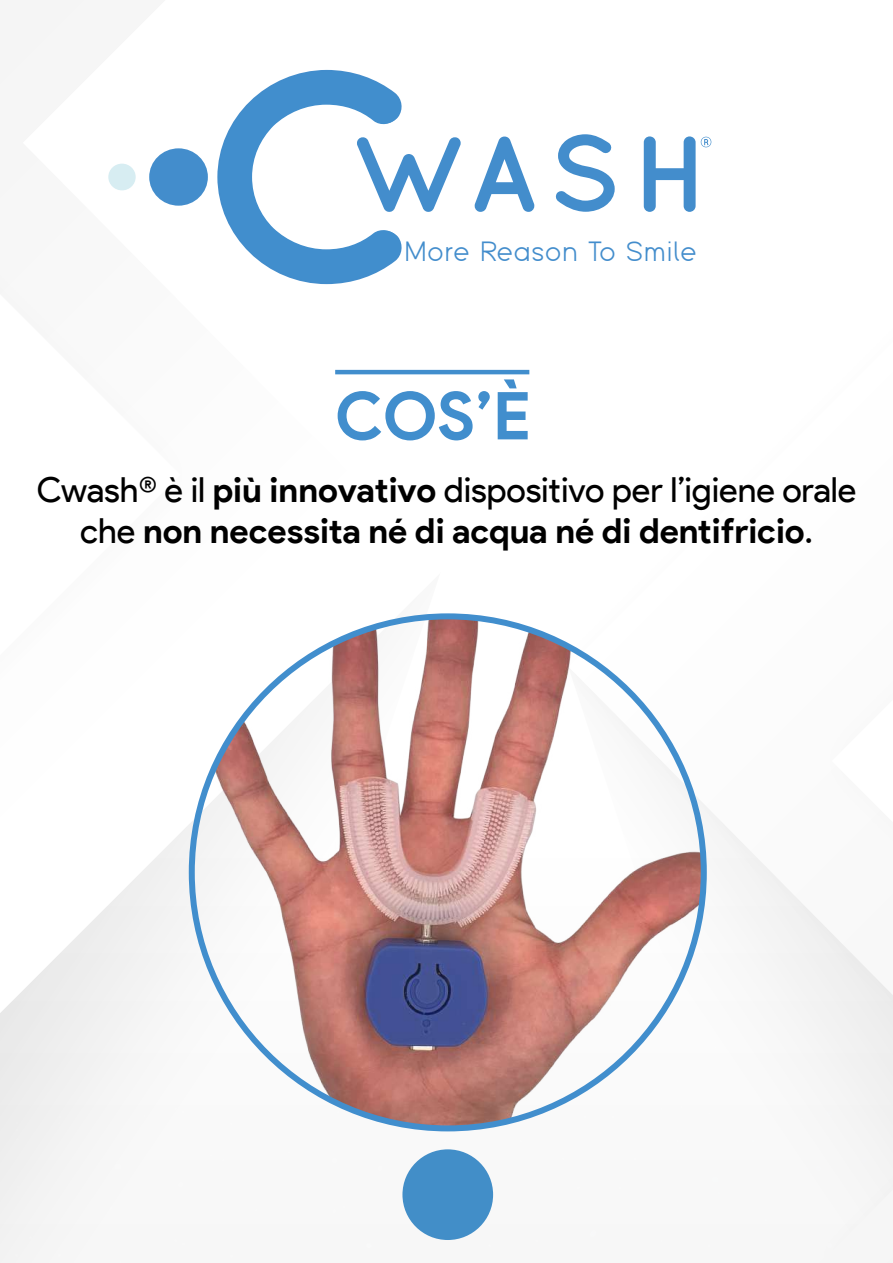
<style>
.page{position:relative;width:893px;height:1263px;background:#fff}
.page>*{position:absolute;margin:0;border:0;box-sizing:border-box;transform-origin:0 0}
.t1{font:700 66px "Product Sans";color:#418ecd}
.t2{font:700 34.5px/41.4px "Product Sans";color:#000;text-align:center}
.t3{font:27.75px "Espera";letter-spacing:.03em;color:#438dcc}
.s1{font-weight:400}
</style>
<div class="page">
<svg style="left:0;top:1013px;width:442px;height:250px"></svg>
<svg style="left:568px;top:643px;width:221px;height:459px"></svg>
<img style="left:0;top:150px;width:223px;height:1016px">
<svg style="left:0;top:294px;width:181px;height:361px"></svg>
<svg style="left:474px;top:136px;width:61px;height:76px"></svg>
<svg style="left:555px;top:134px;width:60px;height:78px"></svg>
<svg style="left:217px;top:70px;width:244px;height:214px"></svg>
<div style="left:149px;top:148px;width:59px;height:58px;background:#438dcc;border-radius:50%"></div>
<div style="left:108px;top:164px;width:28px;height:26px;background:#d7edf2;border-radius:50%"></div>
<svg style="left:644px;top:136px;width:67px;height:76px"></svg>
<hr style="left:335px;top:370px;width:194px;height:4px;background:#418ecd">
<img style="left:192px;top:616px;width:512px;height:512px;border-radius:256px">
<div style="left:402px;top:1149px;width:91px;height:91px;background:#428ec8;border-radius:50%"></div>
<p class="t3" style="left:405px;top:235px;width:293px">More Reason To Smile</p>
<h1 class="t1" style="left:335px;top:376px;width:197px">COS’È</h1>
<p class="t2" style="left:37px;top:469px;width:821px"><span class="s1">Cwash® è il</span> più innovativo <span class="s1">dispositivo per l’igiene orale che</span> non necessita né di acqua né di dentifricio<span class="s1">.</span></p>
</div>
